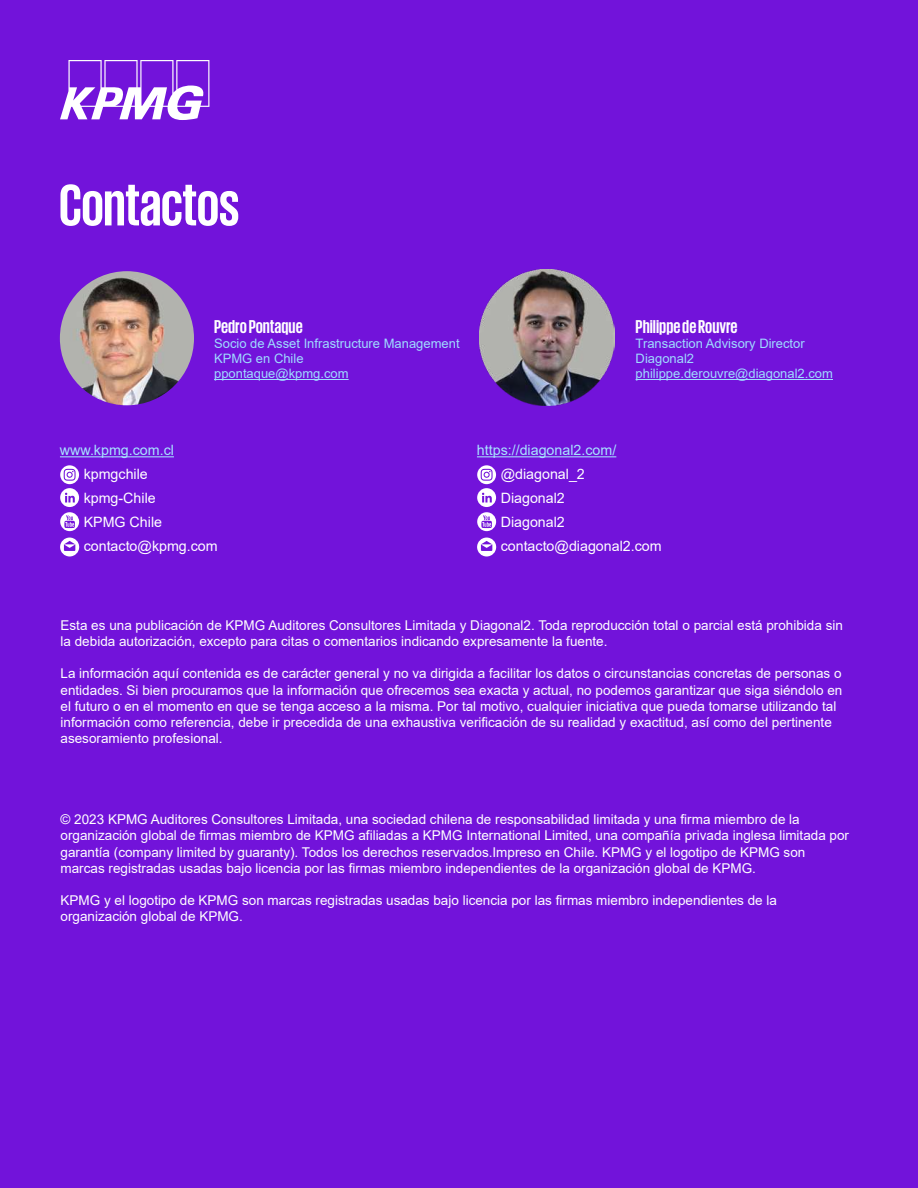
<style>
.page{position:relative;width:918px;height:1188px;background:#7213da}
.page>*{position:absolute;margin:0;border:0;box-sizing:border-box;transform-origin:0 0}
.t1{font:700 60px "KPMG";letter-spacing:-.01em;color:#fff}
.t2{font:700 19.05px "KPMG";color:#fff}
.t3{font:14.25px/24px "Arial";color:#fff}
.t4{font:14.25px "Arial";color:#a7e5ff}
.t5{font:13.5px/16.2px "Arial";color:#fff}
.t6{font:13.05px/15.1px "Arial";color:#9edcff}
</style>
<div class="page">
<svg style="left:60px;top:60px;width:149px;height:60px"></svg>
<hr style="left:60px;top:456px;width:114px;height:1px;background:#a7e5ff">
<svg style="left:60px;top:465px;width:19px;height:66px"></svg>
<svg style="left:60px;top:538px;width:19px;height:18px"></svg>
<hr style="left:477px;top:456px;width:139px;height:1px;background:#a7e5ff">
<svg style="left:477px;top:465px;width:19px;height:66px"></svg>
<svg style="left:477px;top:538px;width:19px;height:18px"></svg>
<hr style="left:214px;top:379px;width:135px;height:1px;background:#9edcff">
<img style="left:60px;top:271px;width:134px;height:134px;border-radius:67px">
<hr style="left:636px;top:379px;width:197px;height:1px;background:#9edcff">
<img style="left:479px;top:270px;width:136px;height:136px">
<h1 class="t1" style="left:59px;top:175px;width:182px">Contactos</h1>
<h2 class="t2" style="left:214px;top:317px;width:90px">Pedro Pontaque</h2>
<p class="t6" style="left:214px;top:336px;width:247px">Socio de Asset Infrastructure Management<br>KPMG en Chile<br>ppontaque@kpmg.com</p>
<h2 class="t2" style="left:636px;top:317px;width:104px">Philippe de Rouvre</h2>
<p class="t6" style="left:636px;top:336px;width:199px">Transaction Advisory Director<br>Diagonal2 philippe.derouvre@diagonal2.com</p>
<p class="t4" style="left:60px;top:441px;width:116px">www.kpmg.com.cl</p>
<p class="t3" style="left:84px;top:462px;width:136px">kpmgchile kpmg-Chile<br>KPMG Chile contacto@kpmg.com</p>
<p class="t4" style="left:477px;top:441px;width:141px">https://diagonal2.com/</p>
<p class="t3" style="left:501px;top:462px;width:162px">@diagonal_2<br>Diagonal2<br>Diagonal2 contacto@diagonal2.com</p>
<p class="t5" style="left:61px;top:617px;width:784px">Esta es una publicación de KPMG Auditores Consultores Limitada y Diagonal2. Toda reproducción total o parcial está prohibida sin la debida autorización, excepto para citas o comentarios indicando expresamente la fuente.</p>
<p class="t5" style="left:61px;top:666px;width:783px">La información aquí contenida es de carácter general y no va dirigida a facilitar los datos o circunstancias concretas de personas o entidades. Si bien procuramos que la información que ofrecemos sea exacta y actual, no podemos garantizar que siga siéndolo en el futuro o en el momento en que se tenga acceso a la misma. Por tal motivo, cualquier iniciativa que pueda tomarse utilizando tal información como referencia, debe ir precedida de una exhaustiva verificación de su realidad y exactitud, así como del pertinente asesoramiento profesional.</p>
<p class="t5" style="left:61px;top:811px;width:790px">© 2023 KPMG Auditores Consultores Limitada, una sociedad chilena de responsabilidad limitada y una firma miembro de la organización global de firmas miembro de KPMG afiliadas a KPMG International Limited, una compañía privada inglesa limitada por garantía (company limited by guaranty). Todos los derechos reservados.Impreso en Chile. KPMG y el logotipo de KPMG son marcas registradas usadas bajo licencia por las firmas miembro independientes de la organización global de KPMG.</p>
<p class="t5" style="left:61px;top:892px;width:718px">KPMG y el logotipo de KPMG son marcas registradas usadas bajo licencia por las firmas miembro independientes de la organización global de KPMG.</p>
</div>
